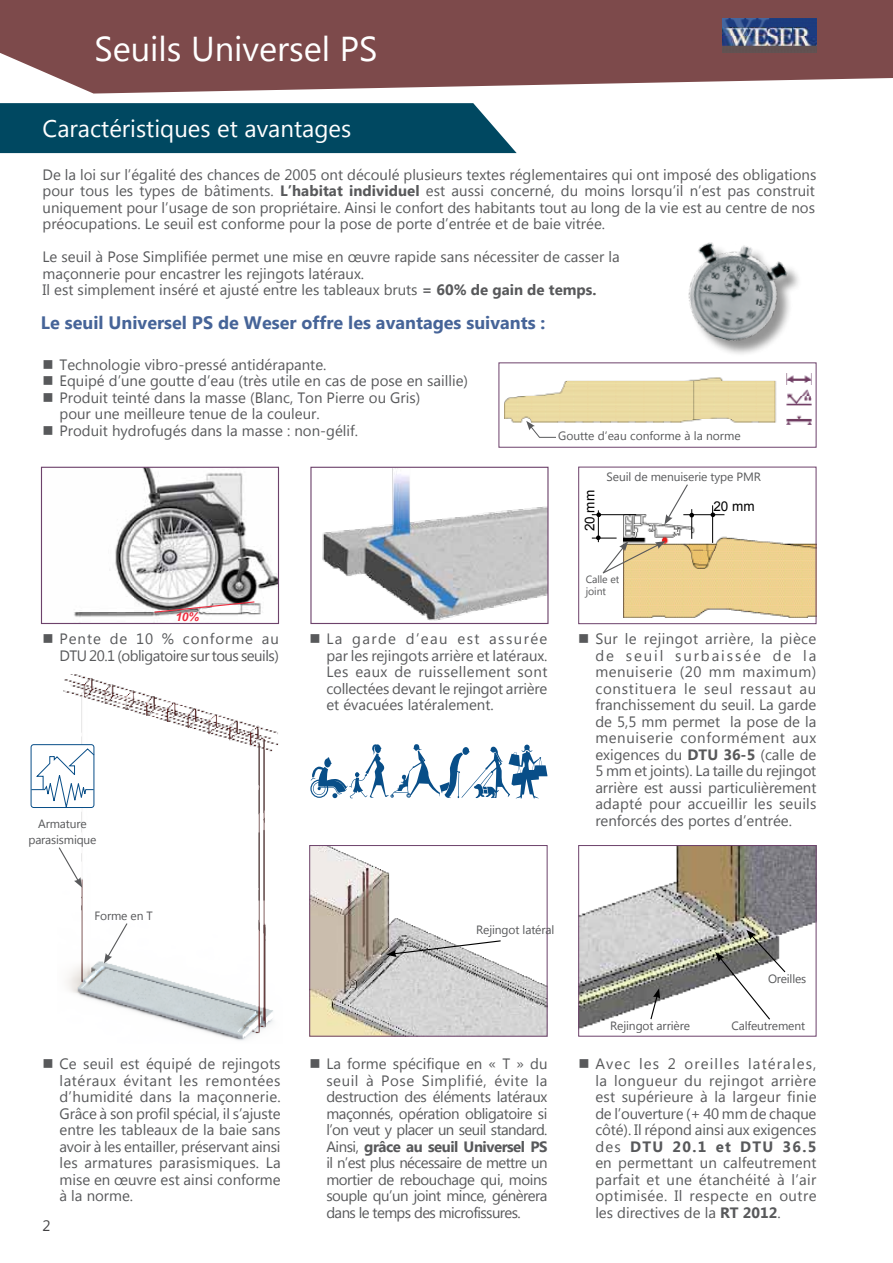
<style>
.page{position:relative;width:893px;height:1263px;background:#fff}
.page>*{position:absolute;margin:0;border:0;box-sizing:border-box;transform-origin:0 0}
.t1{font:34.5px "Lao UI";color:#fff}
.t2{font:24px "Lao UI";color:#fff}
.t3{font:700 18px "Lao UI";color:#466498}
.t4{font:15px/16.5px "Lao UI";color:#58595b;text-align:justify}
.t5{font:15px/16.5px "Lao UI";letter-spacing:-.035em;color:#58595b;text-align:right}
.t6{font:15px "Lao UI";color:#414042}
.t7{font:13.5px "Arial";color:#000}
.t8{font:12px/16.5px "Lao UI";letter-spacing:-.01em;color:#58595b;text-align:center}
.t9{font:italic 700 12px "Arial";color:#ee2c3e}
.t10{font:10.5px/12.6px "Lao UI";letter-spacing:-.01em;color:#58595b}
.s1{font-weight:700}
</style>
<div class="page">
<img style="left:322px;top:469px;width:225px;height:152px">
<div style="left:310px;top:467px;width:239px;height:157px;border:1px solid #6d426b"></div>
<img style="left:74px;top:469px;width:203px;height:148px">
<div style="left:41px;top:467px;width:238px;height:157px;border:1px solid #6d426b"></div>
<svg style="left:153px;top:601px;width:103px;height:12px"></svg>
<img style="left:504px;top:373px;width:307px;height:51px">
<div style="left:499px;top:362px;width:317px;height:86px;border:1px solid #6d426b"></div>
<img style="left:624px;top:515px;width:190px;height:103px">
<hr style="left:592px;top:514px;width:44px;height:1px;background:#000">
<svg style="left:596px;top:512px;width:5px;height:5px"></svg>
<hr style="left:598px;top:510px;width:1px;height:32px;background:#000">
<hr style="left:712px;top:505px;width:1px;height:38px;background:#000">
<svg style="left:711px;top:512px;width:4px;height:5px"></svg>
<hr style="left:691px;top:509px;width:1px;height:30px;background:#000">
<hr style="left:683px;top:514px;width:41px;height:1px;background:#000">
<svg style="left:664px;top:484px;width:30px;height:41px"></svg>
<div style="left:578px;top:467px;width:238px;height:157px;border:1px solid #6d426b"></div>
<img style="left:63px;top:674px;width:216px;height:367px">
<img style="left:311px;top:847px;width:234px;height:187px">
<div style="left:309px;top:845px;width:238px;height:191px;border:1px solid #6d426b"></div>
<img style="left:580px;top:847px;width:234px;height:182px">
<div style="left:578px;top:845px;width:238px;height:191px;border:1px solid #6d426b"></div>
<svg style="left:526px;top:421px;width:31px;height:17px"></svg>
<svg style="left:104px;top:922px;width:25px;height:41px"></svg>
<svg style="left:386px;top:939px;width:116px;height:18px"></svg>
<svg style="left:58px;top:846px;width:24px;height:42px"></svg>
<svg style="left:715px;top:930px;width:72px;height:91px"></svg>
<svg style="left:650px;top:988px;width:10px;height:32px"></svg>
<svg style="left:592px;top:535px;width:73px;height:40px"></svg>
<svg style="left:0;top:0;width:893px;height:94px;background:#8a5d5d"></svg>
<div style="left:0;top:103px;width:517px;height:50px;background:#004861"></div>
<img style="left:723px;top:18px;width:93px;height:34px">
<div style="left:31px;top:745px;width:63px;height:62px;background:#fff;border-radius:3px"></div>
<div style="left:31px;top:744px;width:63px;height:64px;border:1px solid #084e88;border-radius:3px"></div>
<svg style="left:31px;top:748px;width:64px;height:63px"></svg>
<svg style="left:310px;top:744px;width:237px;height:54px"></svg>
<img style="left:688px;top:242px;width:109px;height:112px">
<h1 class="t1" style="left:94px;top:25px;width:284px">Seuils Universel PS</h1>
<h2 class="t2" style="left:43px;top:112px;width:310px">Caractéristiques et avantages</h2>
<p class="t4" style="left:43px;top:166px;width:775px">De la loi sur l’égalité des chances de 2005 ont découlé plusieurs textes réglementaires qui ont imposé des obligations pour tous les types de bâtiments. <span class="s1">L’habitat individuel</span> est aussi concerné, du moins lorsqu’il n’est pas construit uniquement pour l’usage de son propriétaire. Ainsi le confort des habitants tout au long de la vie est au centre de nos préocupations. Le seuil est conforme pour la pose de porte d’entrée et de baie vitrée.</p>
<p class="t4" style="left:43px;top:248px;width:579px;text-align:left">Le seuil à Pose Simplifiée permet une mise en œuvre rapide sans nécessiter de casser la maçonnerie pour encastrer les rejingots latéraux.<br>Il est simplement inséré et ajusté entre les tableaux bruts <span class="s1">= 60% de gain de temps.</span></p>
<p class="t3" style="left:41px;top:310px;width:506px">Le seuil Universel PS de Weser offre les avantages suivants :</p>
<p class="t4" style="left:43px;top:356px;width:285px">■ Technologie vibro-pressé antidérapante.</p>
<p class="t4" style="left:43px;top:372px;width:427px">■ Equipé d’une goutte d’eau (très utile en cas de pose en saillie)</p>
<p class="t4" style="left:60px;top:389px;width:362px;text-indent:-17px">■ Produit teinté dans la masse (Blanc, Ton Pierre ou Gris) pour une meilleure tenue de la couleur.</p>
<p class="t4" style="left:43px;top:422px;width:317px">■ Produit hydrofugés dans la masse : non-gélif.</p>
<p class="t8" style="left:558px;top:427px;width:184px">Goutte d’eau conforme à la norme</p>
<p class="t7" style="left:581px;top:531px;width:43px;rotate:-90deg">20 mm</p>
<p class="t8" style="left:607px;top:468px;width:156px">Seuil de menuiserie type PMR</p>
<p class="t7" style="left:713px;top:497px;width:43px">20 mm</p>
<p class="t9" style="left:175px;top:609px;width:25px">10%</p>
<p class="t10" style="left:586px;top:572px;width:35px">Calle et joint</p>
<p class="t5" style="left:43px;top:630px;width:238px">■ Pente de 10 % conforme au<br>DTU 20.1 (obligatoire sur tous seuils)</p>
<p class="t4" style="left:326px;top:630px;width:223px;text-indent:-17px">■ La garde d’eau est assurée par les rejingots arrière et latéraux.<br>Les eaux de ruissellement sont collectées devant le rejingot arrière et évacuées latéralement.</p>
<p class="t4" style="left:595px;top:630px;width:223px;text-indent:-17px">■ Sur le rejingot arrière, la pièce de seuil surbaissée de la menuiserie (20 mm maximum) constituera le seul ressaut au franchissement du seuil. La garde de 5,5 mm permet la pose de la menuiserie conformément aux exigences du <span class="s1">DTU 36-5</span> (calle de 5 mm et joints). La taille du rejingot arrière est aussi particulièrement adapté pour accueillir les seuils renforcés des portes d’entrée.</p>
<p class="t8" style="left:28px;top:815px;width:70px">Armature parasismique</p>
<p class="t8" style="left:94px;top:907px;width:60px">Forme en T</p>
<p class="t8" style="left:476px;top:921px;width:80px">Rejingot latéral</p>
<p class="t8" style="left:768px;top:970px;width:40px">Oreilles</p>
<p class="t8" style="left:610px;top:1017px;width:81px">Rejingot arrière</p>
<p class="t8" style="left:731px;top:1016px;width:75px">Calfeutrement</p>
<p class="t4" style="left:60px;top:1055px;width:223px;text-indent:-17px">■ Ce seuil est équipé de rejingots latéraux évitant les remontées d’humidité dans la maçonnerie.<br>Grâce à son profil spécial, il s’ajuste entre les tableaux de la baie sans avoir à les entailler, préservant ainsi les armatures parasismiques. La mise en œuvre est ainsi conforme à la norme.</p>
<p class="t4" style="left:326px;top:1055px;width:223px;text-indent:-17px">■ La forme spécifique en « T » du seuil à Pose Simplifié, évite la destruction des éléments latéraux maçonnés, opération obligatoire si l’on veut y placer un seuil standard.<br>Ainsi, <span class="s1">grâce au seuil Universel PS </span>il n’est plus nécessaire de mettre un mortier de rebouchage qui, moins souple qu’un joint mince, génèrera dans le temps des microfissures.</p>
<p class="t4" style="left:595px;top:1055px;width:223px;text-indent:-17px">■ Avec les 2 oreilles latérales, la longueur du rejingot arrière est supérieure à la largeur finie de l’ouverture (+ 40 mm de chaque côté). Il répond ainsi aux exigences des <span class="s1">DTU 20.1 et DTU 36.5 </span>en permettant un calfeutrement parfait et une étanchéité à l’air optimisée. Il respecte en outre les directives de la <span class="s1">RT 2012</span>.</p>
<p class="t6" style="left:43px;top:1216px;width:10px">2</p>
</div>
